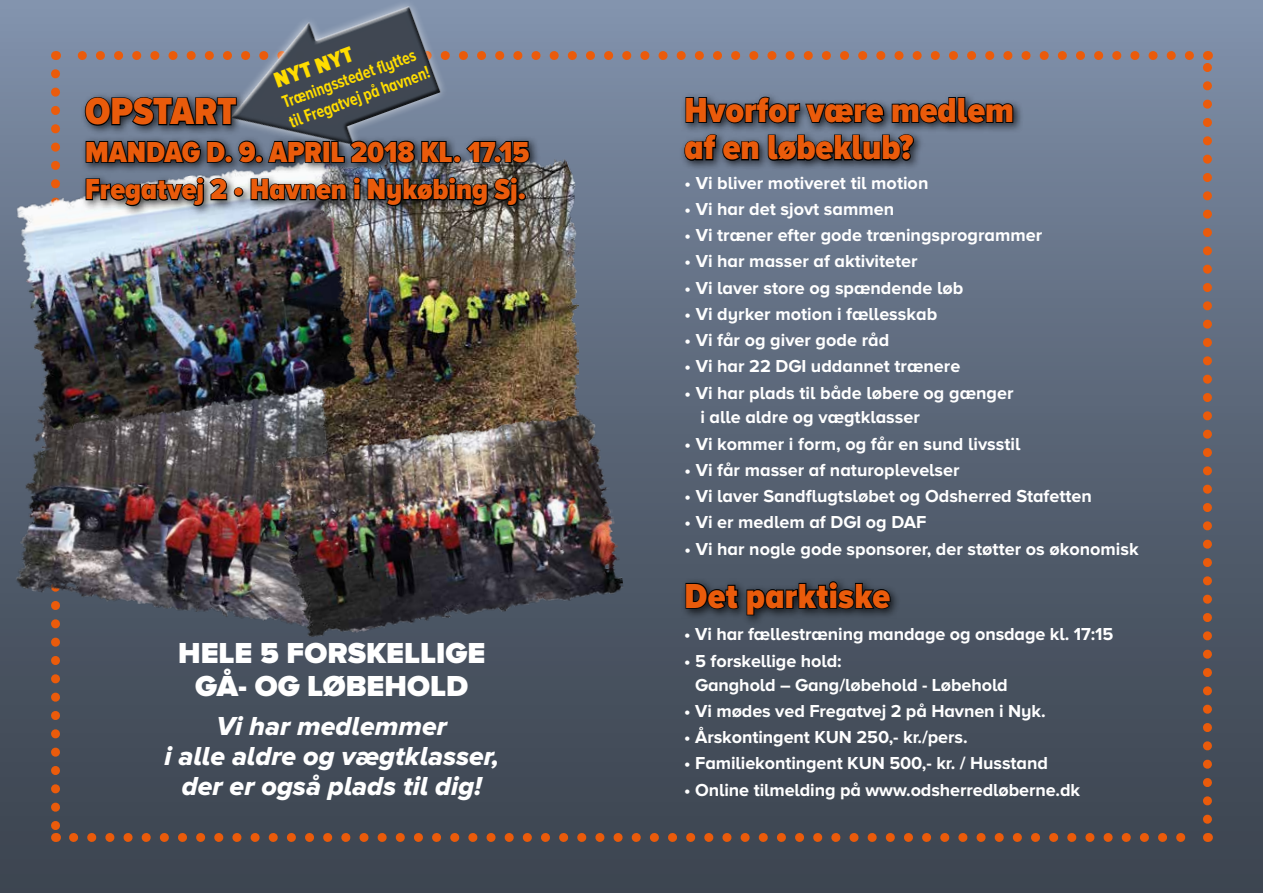
<style>
.page{position:relative;width:1263px;height:893px;background:#fff}
.page>*{position:absolute;margin:0;border:0;box-sizing:border-box;transform-origin:0 0}
.t1{font:900 39px "Proxima Nova A Cond";letter-spacing:-.005em;color:#ea5b0b}
.t2{font:900 36px/37.5px "Proxima Nova A Cond";color:#ea5b0b}
.t3{font:900 30px/37.5px "Proxima Nova A Cond";color:#ea5b0b}
.t4{font:900 30px/33px "Proxima Nova A";color:#fff;text-align:center}
.t5{font:27px/30px "Proxima Nova A Extrabld It";color:#fff;text-align:center}
.t6{font:900 22.5px "Proxima Nova A Cond";color:#fd0}
.t7{font:700 18px/24px "Proxima Nova A";color:#fff}
.t8{font:700 18px/21px "Proxima Nova A Cond";color:#fd0;scale:.88 1}
</style>
<div class="page">
<div style="left:0;top:0;width:1263px;height:893px;background:linear-gradient(to bottom,#7e8ea7,#373f49)"></div>
<img style="left:11px;top:311px;width:40px;height:329px">
<img style="left:13px;top:156px;width:38px;height:277px">
<img style="left:51px;top:0;width:1161px;height:842px">
<div style="left:518px;top:193px;width:8px;height:8px;border:2px solid #000;border-radius:50%"></div>
<p class="t6" style="left:271px;top:69px;width:84px;rotate:-20deg">NYT NYT</p>
<p class="t8" style="left:279px;top:92px;width:170px;rotate:-20deg">Træningsstedet fl yttes til Fregatvej på havnen!</p>
<h1 class="t1" style="left:85px;top:89px;width:153px">OPSTART</h1>
<h3 class="t3" style="left:85px;top:133px;width:446px">MANDAG D. 9. APRIL 2018 KL. 17.15<br>Fregatvej 2 • Havnen i Nykøbing Sj.</h3>
<h3 class="t4" style="left:178px;top:636px;width:309px">HELE 5 FORSKELLIGE<br>GÅ- OG LØBEHOLD</h3>
<h3 class="t5" style="left:164px;top:711px;width:336px">Vi har medlemmer<br>i alle aldre og vægtklasser, der er også plads til dig!</h3>
<h2 class="t2" style="left:685px;top:91px;width:331px">Hvorfor være medlem af en løbeklub?</h2>
<p class="t7" style="left:685px;top:170px;width:245px">• Vi bliver motiveret til motion</p>
<p class="t7" style="left:685px;top:196px;width:211px">• Vi har det sjovt sammen</p>
<p class="t7" style="left:685px;top:223px;width:359px">• Vi træner efter gode træningsprogrammer</p>
<p class="t7" style="left:685px;top:249px;width:235px">• Vi har masser af aktiviteter</p>
<p class="t7" style="left:685px;top:275px;width:280px">• Vi laver store og spændende løb</p>
<p class="t7" style="left:685px;top:301px;width:254px">• Vi dyrker motion i fællesskab</p>
<p class="t7" style="left:685px;top:328px;width:206px">• Vi får og giver gode råd</p>
<p class="t7" style="left:685px;top:354px;width:277px">• Vi har 22 DGI uddannet trænere</p>
<p class="t7" style="left:700px;top:381px;width:315px;text-indent:-16px">• Vi har plads til både løbere og gænger i alle aldre og vægtklasser</p>
<p class="t7" style="left:685px;top:431px;width:337px">• Vi kommer i form, og får en sund livsstil</p>
<p class="t7" style="left:685px;top:457px;width:276px">• Vi får masser af naturoplevelser</p>
<p class="t7" style="left:685px;top:484px;width:409px">• Vi laver Sandflugtsløbet og Odsherred Stafetten</p>
<p class="t7" style="left:685px;top:510px;width:243px">• Vi er medlem af DGI og DAF</p>
<p class="t7" style="left:685px;top:537px;width:455px">• Vi har nogle gode sponsorer, der støtter os økonomisk</p>
<h2 class="t2" style="left:685px;top:576px;width:207px">Det parktiske</h2>
<p class="t7" style="left:684px;top:622px;width:431px">• Vi har fællestræning mandage og onsdage kl. 17:15</p>
<p class="t7" style="left:695px;top:648px;width:314px;text-indent:-11px">• 5 forskellige hold:<br>Ganghold – Gang/løbehold - Løbehold</p>
<p class="t7" style="left:684px;top:698px;width:363px">• Vi mødes ved Fregatvej 2 på Havnen i Nyk.</p>
<p class="t7" style="left:684px;top:725px;width:285px">• Årskontingent KUN 250,- kr./pers.</p>
<p class="t7" style="left:684px;top:751px;width:365px">• Familiekontingent KUN 500,- kr. / Husstand</p>
<p class="t7" style="left:684px;top:777px;width:397px">• Online tilmelding på www.odsherredløberne.dk</p>
</div>
